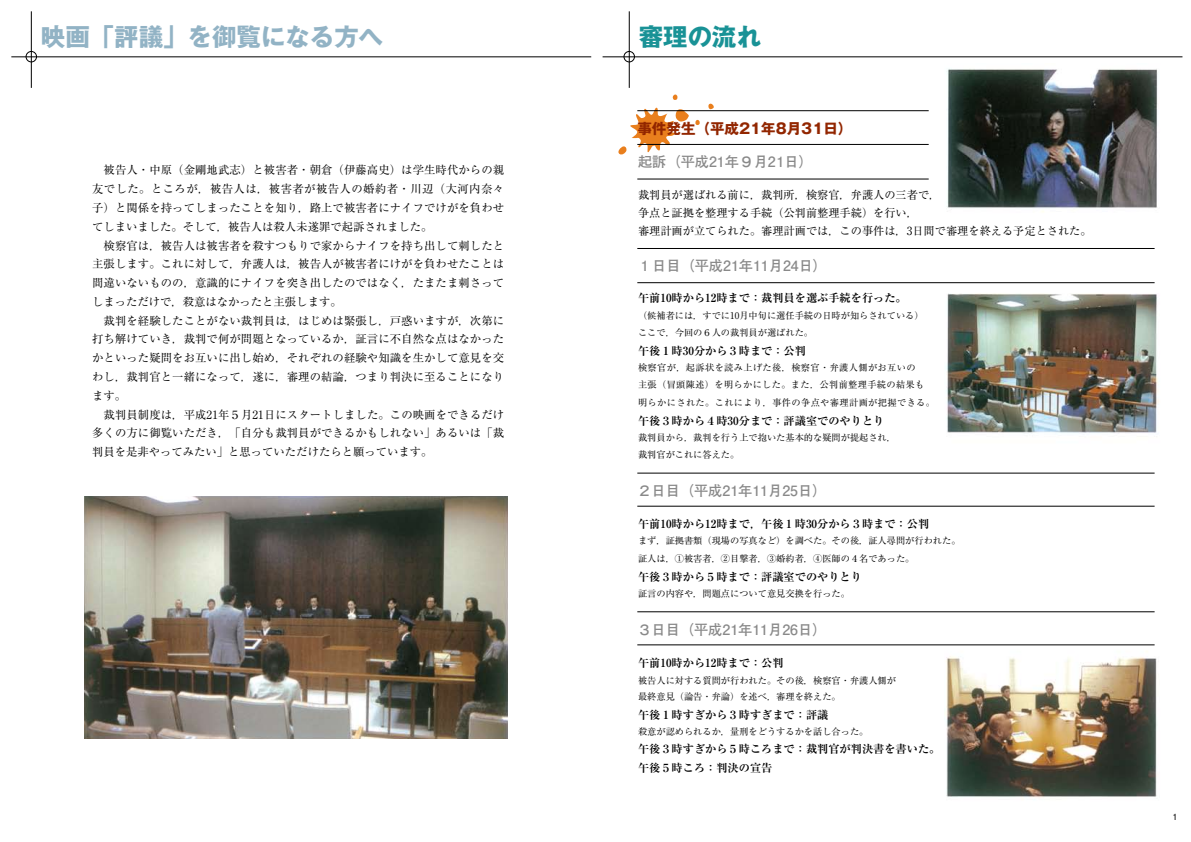
<style>
.page{position:relative;width:1191px;height:842px;background:#fff}
.page>*{position:absolute;margin:0;border:0;box-sizing:border-box;transform-origin:0 0}
.t1{font:700 24.4px "Gothic MB101 Pro";color:#92b3c5}
.t2{font:700 24.4px "Gothic MB101 Pro";color:#199296}
.t3{font:700 14.5px "Gothic MB101 Pro";color:#922600}
.t4{font:700 14.2px "Futo Go B101 Pro";color:#898989}
.t5{font:11.3px/18.8px "Ryumin Pro";letter-spacing:.01em;color:#000}
.t6{font:700 11.2px/18.1px "Ryumin Pro";color:#000}
.t7{font:11.2px/18.1px "Ryumin Pro";color:#000}
.t8{font:9.2px/17.6px "Ryumin Pro";color:#000}
.t9{font:9.2px/16.7px "Ryumin Pro";letter-spacing:.04em;color:#000}
.t10{font:500 8.5px "Gothic BBB Pro";color:#000}
</style>
<div class="page">
<img style="left:944px;top:69px;width:215px;height:731px">
<hr style="left:31px;top:11px;width:1px;height:77px;background:#000">
<hr style="left:11px;top:57px;width:580px;height:1px;background:#000">
<div style="left:26px;top:51px;width:11px;height:11px;border:1px solid #000;border-radius:50%"></div>
<hr style="left:629px;top:11px;width:1px;height:77px;background:#000">
<hr style="left:602px;top:57px;width:580px;height:1px;background:#000">
<div style="left:624px;top:51px;width:10px;height:11px;border:1px solid #000;border-radius:50%"></div>
<svg style="left:672px;top:95px;width:5px;height:5px"></svg>
<svg style="left:708px;top:103px;width:6px;height:7px"></svg>
<svg style="left:618px;top:108px;width:83px;height:47px"></svg>
<hr style="left:637px;top:111px;width:291px;height:1px;background:#000">
<hr style="left:637px;top:144px;width:291px;height:1px;background:#000">
<hr style="left:637px;top:179px;width:291px;height:1px;background:#000">
<hr style="left:637px;top:248px;width:517px;height:1px;background:#000">
<hr style="left:637px;top:282px;width:517px;height:1px;background:#000">
<hr style="left:637px;top:473px;width:517px;height:1px;background:#000">
<hr style="left:637px;top:612px;width:517px;height:1px;background:#000">
<hr style="left:637px;top:506px;width:517px;height:1px;background:#000">
<hr style="left:637px;top:645px;width:517px;height:1px;background:#000">
<img style="left:84px;top:496px;width:423px;height:242px">
<h1 class="t1" style="left:41px;top:17px;width:344px">映画「評議」を御覧になる方へ</h1>
<h1 class="t2" style="left:639px;top:17px;width:124px">審理の流れ</h1>
<p class="t5" style="left:92px;top:160px;width:413px">　被告人・中原（金剛地武志）と被害者・朝倉（伊藤高史）は学生時代からの親友でした。ところが，被告人は，被害者が被告人の婚約者・川辺（大河内奈々子）と関係を持ってしまったことを知り，路上で被害者にナイフでけがを負わせてしまいました。そして，被告人は殺人未遂罪で起訴されました。<br>　検察官は，被告人は被害者を殺すつもりで家からナイフを持ち出して刺したと主張します。これに対して，弁護人は，被告人が被害者にけがを負わせたことは間違いないものの，意識的にナイフを突き出したのではなく，たまたま刺さってしまっただけで，殺意はなかったと主張します。<br>　裁判を経験したことがない裁判員は，はじめは緊張し，戸惑いますが，次第に打ち解けていき，裁判で何が問題となっているか，証言に不自然な点はなかったかといった疑問をお互いに出し始め，それぞれの経験や知識を生かして意見を交わし，裁判官と一緒になって，遂に，審理の結論，つまり判決に至ることになります。<br>　裁判員制度は，平成21年５月21日にスタートしました。この映画をできるだけ多くの方に御覧いただき，「自分も裁判員ができるかもしれない」あるいは「裁判員を是非やってみたい」と思っていただけたらと願っています。</p>
<p class="t3" style="left:637px;top:116px;width:216px">事件発生（平成21年8月31日）</p>
<p class="t4" style="left:638px;top:150px;width:176px">起訴（平成21年９月21日）</p>
<p class="t7" style="left:638px;top:185px;width:455px">裁判員が選ばれる前に，裁判所，検察官，弁護人の三者で，<br>争点と証拠を整理する手続（公判前整理手続）を行い，<br>審理計画が立てられた。審理計画では，この事件は，3日間で審理を終える予定とされた。</p>
<p class="t4" style="left:641px;top:255px;width:188px">1 日目（平成21年11月24日）</p>
<p class="t6" style="left:638px;top:288px;width:270px">午前10時から12時まで：裁判員を選ぶ手続を行った。</p>
<p class="t8" style="left:638px;top:306px;width:287px">（候補者には，すでに10月中旬に選任手続の日時が知らされている）ここで，今回の６人の裁判員が選ばれた。</p>
<p class="t6" style="left:638px;top:341px;width:169px">午後１時30分から３時まで：公判</p>
<p class="t9" style="left:638px;top:359px;width:288px">検察官が，起訴状を読み上げた後，検察官・弁護人側がお互いの主張（冒頭陳述）を明らかにした。また，公判前整理手続の結果も</p>
<p class="t9" style="left:638px;top:393px;width:298px">明らかにされた。これにより，事件の争点や審理計画が把握できる。</p>
<p class="t6" style="left:638px;top:411px;width:248px">午後３時から４時30分まで：評議室でのやりとり</p>
<p class="t8" style="left:638px;top:428px;width:259px;line-height:16.7px">裁判員から，裁判を行う上で抱いた基本的な疑問が提起され，裁判官がこれに答えた。</p>
<p class="t4" style="left:637px;top:479px;width:191px">２日目（平成21年11月25日）</p>
<p class="t6" style="left:638px;top:514px;width:293px">午前10時から12時まで，午後１時30分から３時まで：公判</p>
<p class="t8" style="left:638px;top:531px;width:324px">まず，証拠書類（現場の写真など）を調べた。その後，証人尋問が行われた。証人は，①被害者，②目撃者，③婚約者，④医師の４名であった。</p>
<p class="t6" style="left:638px;top:567px;width:225px">午後３時から５時まで：評議室でのやりとり</p>
<p class="t8" style="left:638px;top:584px;width:213px">証言の内容や，問題点について意見交換を行った。</p>
<p class="t4" style="left:637px;top:618px;width:191px">３日目（平成21年11月26日）</p>
<p class="t6" style="left:638px;top:653px;width:147px">午前10時から12時まで：公判</p>
<p class="t8" style="left:638px;top:671px;width:259px;line-height:16.7px">被告人に対する質問が行われた。その後，検察官・弁護人側が最終意見（論告・弁論）を述べ，審理を終えた。</p>
<p class="t6" style="left:638px;top:705px;width:192px">午後１時すぎから３時すぎまで：評議</p>
<p class="t8" style="left:638px;top:722px;width:232px">殺意が認められるか，量刑をどうするかを話し合った。</p>
<p class="t6" style="left:638px;top:739px;width:304px">午後３時すぎから５時ころまで：裁判官が判決書を書いた。午後５時ころ：判決の宣告</p>
<p class="t10" style="left:1172px;top:810px;width:7px">1</p>
</div>
